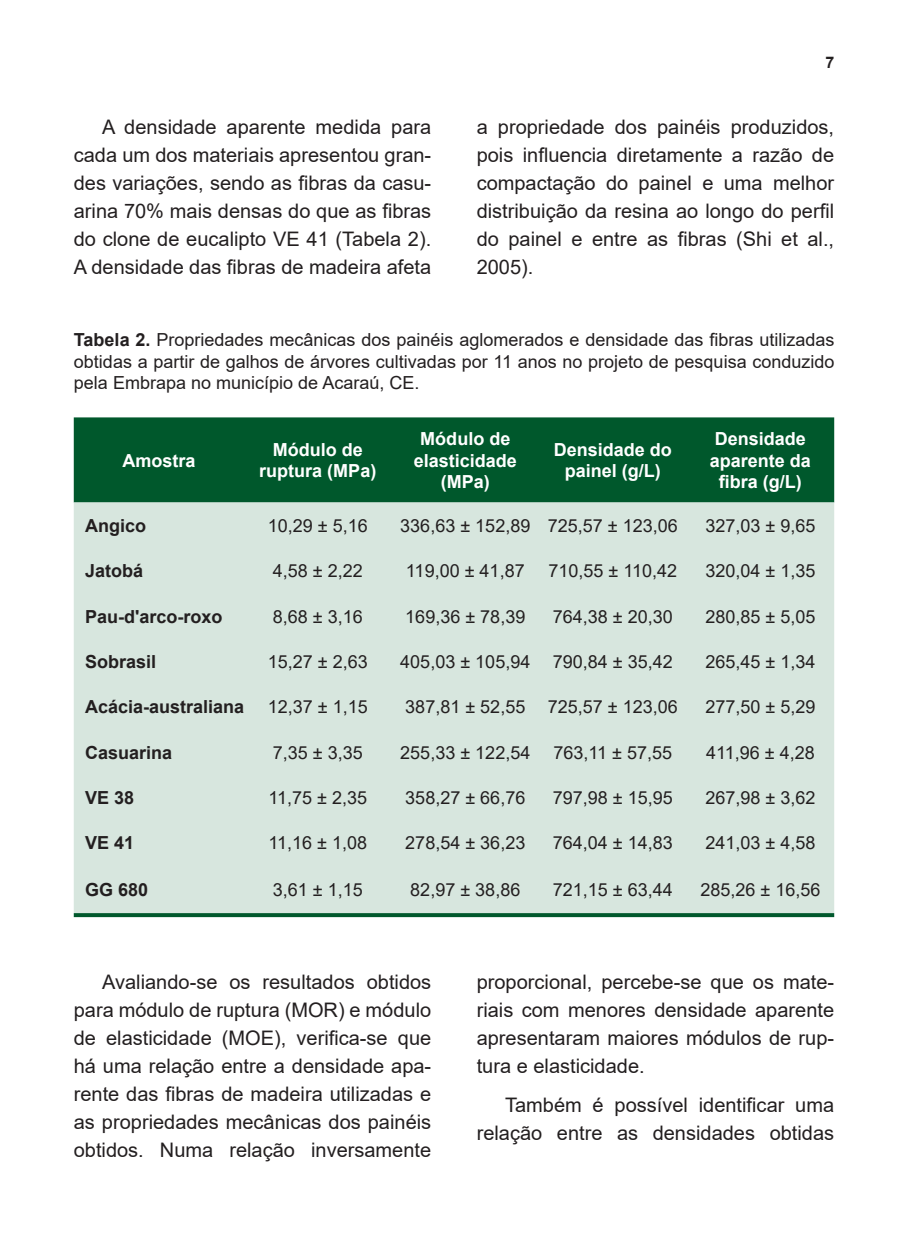
<style>
.page{position:relative;width:908px;height:1248px;background:#fff}
.page>*{position:absolute;margin:0;border:0;box-sizing:border-box;transform-origin:0 0}
.MIOLO{font:20px/28px "Arial";color:#231f20;text-align:justify}
.TABELA_MIOLO{font:18px "Arial";color:#231f20}
.TABELA_TITULO{font:18px/21.6px "Arial";color:#231f20;text-align:justify}
.TABELA_CABECA{font:700 18px/21.6px "Arial";color:#fff;text-align:center}
.TABELA_MIOLO-2{font:700 18px "Arial";color:#231f20}
.t1{font:700 16px "Arial";color:#231f20}
.s1{font-weight:700}
</style>
<div class="page">
<div style="left:74px;top:417px;width:759px;height:85px;background:#00582c"></div>
<div style="left:74px;top:502px;width:759px;height:411px;background:#d7e6de"></div>
<svg style="left:74px;top:913px;width:759px;height:4px;background:#075d32"></svg>
<p class="t1" style="left:825px;top:51px;width:10px">7</p>
<p class="MIOLO" style="left:74px;top:112px;width:359px;text-indent:28px">A densidade aparente medida para cada um dos materiais apresentou gran&shy;des variações, sendo as fibras da casu&shy;arina 70% mais densas do que as fibras do clone de eucalipto VE 41 (Tabela 2).<br>A densidade das fibras de madeira afeta</p>
<p class="MIOLO" style="left:476px;top:112px;width:359px">a propriedade dos painéis produzidos, pois influencia diretamente a razão de compactação do painel e uma melhor distribuição da resina ao longo do perfil do painel e entre as fibras (Shi et al., 2005).</p>
<p class="TABELA_TITULO" style="left:74px;top:328px;width:761px"><span class="s1">Tabela 2.</span> Propriedades mecânicas dos painéis aglomerados e densidade das fibras utilizadas obtidas a partir de galhos de árvores cultivadas por 11 anos no projeto de pesquisa conduzido pela Embrapa no município de Acaraú, CE.</p>
<p class="TABELA_CABECA" style="left:122px;top:449px;width:75px">Amostra</p>
<p class="TABELA_CABECA" style="left:259px;top:439px;width:118px">Módulo de ruptura (MPa)</p>
<p class="TABELA_CABECA" style="left:413px;top:428px;width:105px">Módulo de elasticidade (MPa)</p>
<p class="TABELA_CABECA" style="left:553px;top:439px;width:120px">Densidade do</p>
<p class="TABELA_CABECA" style="left:564px;top:460px;width:98px">painel (g/L)</p>
<p class="TABELA_CABECA" style="left:709px;top:428px;width:103px;text-align:left">Densidade aparente da</p>
<p class="TABELA_CABECA" style="left:718px;top:471px;width:84px">fibra (g/L)</p>
<p class="TABELA_MIOLO-2" style="left:85px;top:512px;width:63px">Angico</p>
<p class="TABELA_MIOLO" style="left:268px;top:513px;width:101px">10,29 ± 5,16</p>
<p class="TABELA_MIOLO" style="left:400px;top:513px;width:131px">336,63 ± 152,89</p>
<p class="TABELA_MIOLO" style="left:547px;top:513px;width:131px">725,57 ± 123,06</p>
<p class="TABELA_MIOLO" style="left:705px;top:513px;width:111px">327,03 ± 9,65</p>
<p class="TABELA_MIOLO-2" style="left:85px;top:558px;width:60px">Jatobá</p>
<p class="TABELA_MIOLO" style="left:273px;top:558px;width:91px">4,58 ± 2,22</p>
<p class="TABELA_MIOLO" style="left:406px;top:558px;width:120px">119,00 ± 41,87</p>
<p class="TABELA_MIOLO" style="left:548px;top:558px;width:130px">710,55 ± 110,42</p>
<p class="TABELA_MIOLO" style="left:705px;top:558px;width:111px">320,04 ± 1,35</p>
<p class="TABELA_MIOLO-2" style="left:85px;top:603px;width:139px">Pau-d'arco-roxo</p>
<p class="TABELA_MIOLO" style="left:273px;top:603px;width:91px">8,68 ± 3,16</p>
<p class="TABELA_MIOLO" style="left:405px;top:603px;width:121px">169,36 ± 78,39</p>
<p class="TABELA_MIOLO" style="left:552px;top:603px;width:121px">764,38 ± 20,30</p>
<p class="TABELA_MIOLO" style="left:705px;top:603px;width:111px">280,85 ± 5,05</p>
<p class="TABELA_MIOLO-2" style="left:85px;top:648px;width:73px">Sobrasil</p>
<p class="TABELA_MIOLO" style="left:268px;top:649px;width:101px">15,27 ± 2,63</p>
<p class="TABELA_MIOLO" style="left:400px;top:649px;width:131px">405,03 ± 105,94</p>
<p class="TABELA_MIOLO" style="left:552px;top:649px;width:121px">790,84 ± 35,42</p>
<p class="TABELA_MIOLO" style="left:705px;top:649px;width:111px">265,45 ± 1,34</p>
<p class="TABELA_MIOLO-2" style="left:85px;top:694px;width:160px">Acácia-australiana</p>
<p class="TABELA_MIOLO" style="left:268px;top:694px;width:101px">12,37 ± 1,15</p>
<p class="TABELA_MIOLO" style="left:405px;top:694px;width:121px">387,81 ± 52,55</p>
<p class="TABELA_MIOLO" style="left:547px;top:694px;width:131px">725,57 ± 123,06</p>
<p class="TABELA_MIOLO" style="left:705px;top:694px;width:111px">277,50 ± 5,29</p>
<p class="TABELA_MIOLO-2" style="left:85px;top:739px;width:89px">Casuarina</p>
<p class="TABELA_MIOLO" style="left:273px;top:739px;width:91px">7,35 ± 3,35</p>
<p class="TABELA_MIOLO" style="left:400px;top:739px;width:131px">255,33 ± 122,54</p>
<p class="TABELA_MIOLO" style="left:553px;top:739px;width:120px">763,11 ± 57,55</p>
<p class="TABELA_MIOLO" style="left:705px;top:739px;width:110px">411,96 ± 4,28</p>
<p class="TABELA_MIOLO-2" style="left:85px;top:785px;width:51px">VE 38</p>
<p class="TABELA_MIOLO" style="left:268px;top:785px;width:100px">11,75 ± 2,35</p>
<p class="TABELA_MIOLO" style="left:405px;top:785px;width:121px">358,27 ± 66,76</p>
<p class="TABELA_MIOLO" style="left:552px;top:785px;width:121px">797,98 ± 15,95</p>
<p class="TABELA_MIOLO" style="left:705px;top:785px;width:111px">267,98 ± 3,62</p>
<p class="TABELA_MIOLO-2" style="left:85px;top:830px;width:51px">VE 41</p>
<p class="TABELA_MIOLO" style="left:268px;top:830px;width:100px">11,16 ± 1,08</p>
<p class="TABELA_MIOLO" style="left:405px;top:830px;width:121px">278,54 ± 36,23</p>
<p class="TABELA_MIOLO" style="left:552px;top:830px;width:121px">764,04 ± 14,83</p>
<p class="TABELA_MIOLO" style="left:705px;top:830px;width:111px">241,03 ± 4,58</p>
<p class="TABELA_MIOLO-2" style="left:85px;top:876px;width:65px">GG 680</p>
<p class="TABELA_MIOLO" style="left:273px;top:877px;width:91px">3,61 ± 1,15</p>
<p class="TABELA_MIOLO" style="left:410px;top:877px;width:111px">82,97 ± 38,86</p>
<p class="TABELA_MIOLO" style="left:552px;top:877px;width:121px">721,15 ± 63,44</p>
<p class="TABELA_MIOLO" style="left:700px;top:877px;width:121px">285,26 ± 16,56</p>
<p class="MIOLO" style="left:74px;top:967px;width:359px;text-indent:28px">Avaliando-se os resultados obtidos para módulo de ruptura (MOR) e módulo de elasticidade (MOE), verifica-se que há uma relação entre a densidade apa&shy;rente das fibras de madeira utilizadas e as propriedades mecânicas dos painéis obtidos. Numa relação inversamente</p>
<p class="MIOLO" style="left:476px;top:967px;width:359px">proporcional, percebe-se que os mate&shy;riais com menores densidade aparente apresentaram maiores módulos de rup&shy;tura e elasticidade.</p>
<p class="MIOLO" style="left:476px;top:1090px;width:359px;text-align:right">Também é possível identificar uma relação entre as densidades obtidas</p>
</div>
